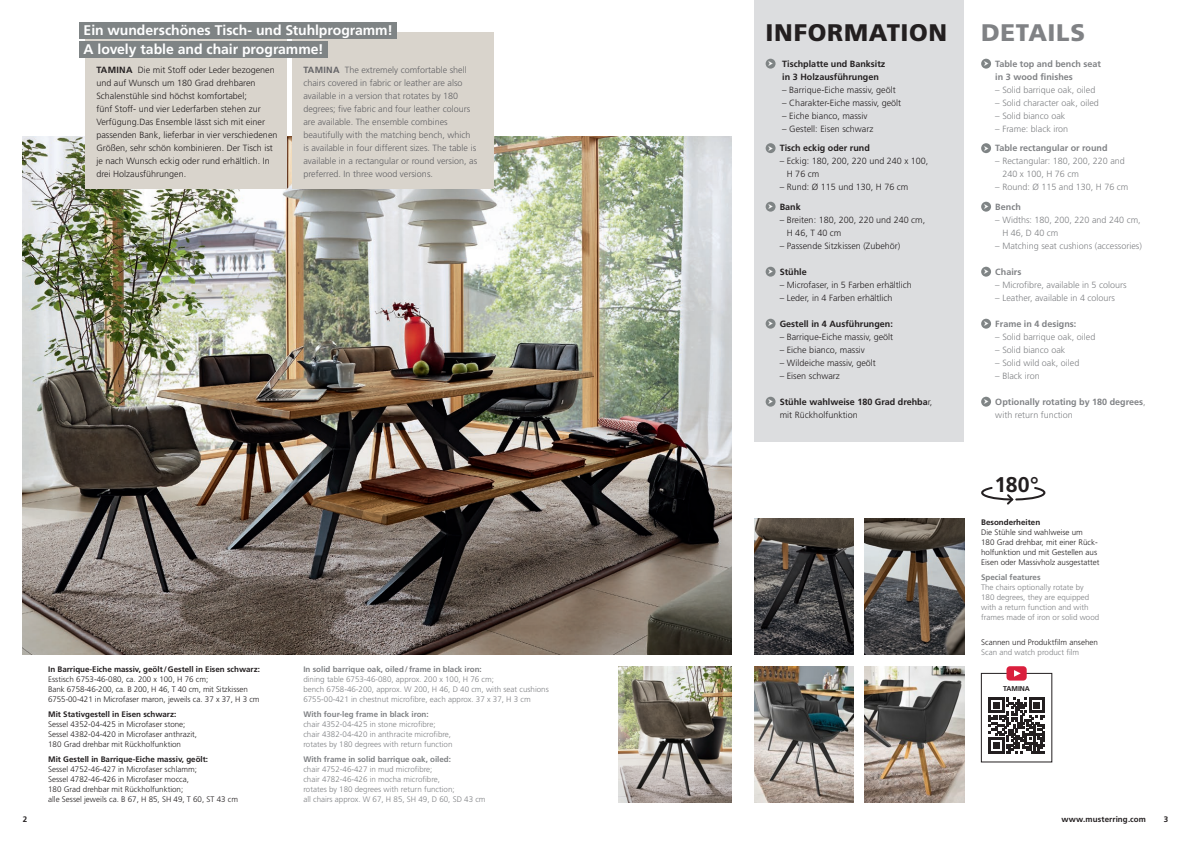
<style>
.page{position:relative;width:1191px;height:842px;background:#fff}
.page>*{position:absolute;margin:0;border:0;box-sizing:border-box;transform-origin:0 0}
.t1{font:900 24px "Frutiger LT Std";letter-spacing:.03em;color:#231f20}
.t2{font:900 24px "Frutiger LT Std";letter-spacing:.03em;color:#808285}
.t3{font:700 21.3px "Frutiger LT Std";color:#231f20}
.t4{font:700 14px/18.4px "Frutiger LT Std";letter-spacing:-.005em;color:#fff}
.t5{font:300 9px/13px "Frutiger LT Std";color:#231f20}
.t6{font:300 9px/13px "Frutiger LT Std";color:#808285}
.t7{font:300 9px/13px "Frutiger LT Std";color:#636366}
.t8{font:700 9px/13px "Frutiger LT Std";color:#231f20}
.t9{font:700 9px/13px "Frutiger LT Std";color:#808285}
.t10{font:300 8px/10px "Frutiger LT Std";color:#808285}
.t11{font:300 8px/10px "Frutiger LT Std";color:#231f20}
.t12{font:700 8px "Frutiger LT Std";color:#231f20}
.t13{font:700 8px "Frutiger LT Std";color:#808285}
.t14{font:700 7px "Frutiger LT Std";letter-spacing:-.01em;color:#231f20}
.s1{font-weight:700}
.s2{font-weight:300}
</style>
<div class="page">
<div style="left:754px;top:0;width:210px;height:441px;background:#dcdddf"></div>
<img style="left:23px;top:136px;width:708px;height:519px">
<img style="left:865px;top:519px;width:99px;height:136px">
<img style="left:754px;top:519px;width:99px;height:136px">
<img style="left:618px;top:666px;width:113px;height:136px">
<img style="left:754px;top:666px;width:99px;height:136px">
<img style="left:865px;top:666px;width:99px;height:136px">
<div style="left:981px;top:673px;width:71px;height:89px;border:1px solid #231f20"></div>
<div style="left:1006px;top:666px;width:20px;height:14px;background:#da1f3d;border-radius:3px"></div>
<svg style="left:1014px;top:670px;width:6px;height:7px"></svg>
<svg style="left:988px;top:697px;width:56px;height:56px"></svg>
<svg style="left:981px;top:487px;width:65px;height:18px"></svg>
<svg style="left:765px;top:59px;width:10px;height:10px"></svg>
<svg style="left:765px;top:143px;width:10px;height:10px"></svg>
<svg style="left:765px;top:202px;width:10px;height:10px"></svg>
<svg style="left:765px;top:267px;width:10px;height:10px"></svg>
<svg style="left:765px;top:319px;width:10px;height:10px"></svg>
<svg style="left:765px;top:397px;width:10px;height:10px"></svg>
<div style="left:981px;top:59px;width:10px;height:10px;background:#7f8485;border-radius:50%"></div>
<div style="left:981px;top:143px;width:10px;height:10px;background:#7f8485;border-radius:50%"></div>
<div style="left:981px;top:202px;width:10px;height:10px;background:#7f8485;border-radius:50%"></div>
<div style="left:981px;top:267px;width:10px;height:10px;background:#7f8485;border-radius:50%"></div>
<div style="left:981px;top:319px;width:10px;height:10px;background:#7f8485;border-radius:50%"></div>
<div style="left:981px;top:397px;width:10px;height:10px;background:#7f8485;border-radius:50%"></div>
<div style="left:85px;top:33px;width:201px;height:156px;background:#d9d4cc"></div>
<div style="left:292px;top:33px;width:201px;height:156px;background:#d9d4cc"></div>
<div style="left:79px;top:23px;width:318px;height:16px;background:#7f8485"></div>
<div style="left:79px;top:41px;width:249px;height:16px;background:#7f8485"></div>
<svg style="left:768px;top:61px;width:5px;height:5px"></svg>
<svg style="left:768px;top:146px;width:5px;height:5px"></svg>
<svg style="left:768px;top:204px;width:5px;height:5px"></svg>
<svg style="left:768px;top:269px;width:5px;height:5px"></svg>
<svg style="left:768px;top:321px;width:5px;height:5px"></svg>
<svg style="left:768px;top:399px;width:5px;height:5px"></svg>
<h3 class="t4" style="left:84px;top:21px;width:311px">Ein wunderschönes Tisch- und Stuhlprogramm!<br>A lovely table and chair programme!</h3>
<p class="t5" style="left:96px;top:64px;width:183px"><span class="s1">TAMINA</span> Die mit Stoff oder Leder bezogenen und auf Wunsch um 180 Grad drehbaren Schalenstühle sind höchst komfortabel;<br>fünf Stoff- und vier Lederfarben stehen zur Verfügung.Das Ensemble lässt sich mit einer passenden Bank, lieferbar in vier verschiedenen Größen, sehr schön kombinieren. Der Tisch ist je nach Wunsch eckig oder rund erhältlich. In drei Holzausführungen.</p>
<p class="t7" style="left:303px;top:64px;width:175px"><span class="s1">TAMINA</span> The extremely comfortable shell chairs covered in fabric or leather are also available in a version that rotates by 180 degrees; five fabric and four leather colours are available. The ensemble combines beautifully with the matching bench, which is available in four different sizes. The table is available in a rectangular or round version, as preferred. In three wood versions.</p>
<p class="t12" style="left:48px;top:665px;width:213px">In Barrique-Eiche massiv, geölt/Gestell in Eisen schwarz:</p>
<p class="t11" style="left:48px;top:674px;width:213px">Esstisch 6753-46-080, ca. 200 x 100, H 76 cm;<br>Bank 6758-46-200, ca. B 200, H 46, T 40 cm, mit Sitzkissen<br>6755-00-421 in Microfaser maron, jeweils ca. 37 x 37, H 3 cm</p>
<p class="t12" style="left:48px;top:710px;width:130px">Mit Stativgestell in Eisen schwarz:</p>
<p class="t11" style="left:48px;top:719px;width:150px">Sessel 4352-04-425 in Microfaser stone;<br>Sessel 4382-04-420 in Microfaser anthrazit,<br>180 Grad drehbar mit Rückholfunktion</p>
<p class="t12" style="left:48px;top:755px;width:161px">Mit Gestell in Barrique-Eiche massiv, geölt:</p>
<p class="t11" style="left:48px;top:764px;width:191px">Sessel 4752-46-427 in Microfaser schlamm;<br>Sessel 4782-46-426 in Microfaser mocca,<br>180 Grad drehbar mit Rückholfunktion;<br>alle Sessel jeweils ca. B 67, H 85, SH 49, T 60, ST 43 cm</p>
<p class="t13" style="left:303px;top:665px;width:180px">In solid barrique oak, oiled/frame in black iron:</p>
<p class="t10" style="left:303px;top:674px;width:247px">dining table 6753-46-080, approx. 200 x 100, H 76 cm;<br>bench 6758-46-200, approx. W 200, H 46, D 40 cm, with seat cushions<br>6755-00-421 in chestnut microfibre, each approx. 37 x 37, H 3 cm</p>
<p class="t13" style="left:303px;top:710px;width:127px">With four-leg frame in black iron:</p>
<p class="t10" style="left:303px;top:719px;width:151px">chair 4352-04-425 in stone microfibre; chair 4382-04-420 in anthracite microfibre, rotates by 180 degrees with return function</p>
<p class="t13" style="left:303px;top:755px;width:149px">With frame in solid barrique oak, oiled:</p>
<p class="t10" style="left:303px;top:764px;width:184px">chair 4752-46-427 in mud microfibre;<br>chair 4782-46-426 in mocha microfibre,<br>rotates by 180 degrees with return function;<br>all chairs approx. W 67, H 85, SH 49, D 60, SD 43 cm</p>
<h1 class="t1" style="left:765px;top:18px;width:183px">INFORMATION</h1>
<h1 class="t2" style="left:981px;top:18px;width:105px">DETAILS</h1>
<p class="t8" style="left:782px;top:57px;width:105px">Tischplatte und Banksitz in 3 Holzausführungen</p>
<p class="t5" style="left:782px;top:83px;width:115px">– Barrique-Eiche massiv, geölt</p>
<p class="t5" style="left:782px;top:96px;width:120px">– Charakter-Eiche massiv, geölt</p>
<p class="t5" style="left:782px;top:109px;width:87px">– Eiche bianco, massiv</p>
<p class="t5" style="left:782px;top:122px;width:92px">– Gestell: Eisen schwarz</p>
<p class="t8" style="left:780px;top:142px;width:92px">Tisch eckig oder rund</p>
<p class="t5" style="left:787px;top:155px;width:143px;text-indent:-7px">– Eckig: 180, 200, 220 und 240 x 100,<br>H 76 cm</p>
<p class="t5" style="left:780px;top:181px;width:130px">– Rund: Ø 115 und 130, H 76 cm</p>
<p class="t8" style="left:780px;top:200px;width:23px">Bank</p>
<p class="t5" style="left:787px;top:213px;width:140px;text-indent:-7px">– Breiten: 180, 200, 220 und 240 cm,<br>H 46, T 40 cm</p>
<p class="t5" style="left:780px;top:239px;width:122px">– Passende Sitzkissen (Zubehör)</p>
<p class="t8" style="left:780px;top:265px;width:29px">Stühle</p>
<p class="t5" style="left:780px;top:278px;width:134px">– Microfaser, in 5 Farben erhältlich</p>
<p class="t5" style="left:780px;top:291px;width:114px">– Leder, in 4 Farben erhältlich</p>
<p class="t8" style="left:780px;top:317px;width:115px">Gestell in 4 Ausführungen:</p>
<p class="t5" style="left:780px;top:330px;width:115px">– Barrique-Eiche massiv, geölt</p>
<p class="t5" style="left:780px;top:343px;width:87px">– Eiche bianco, massiv</p>
<p class="t5" style="left:780px;top:356px;width:98px">– Wildeiche massiv, geölt</p>
<p class="t5" style="left:780px;top:369px;width:62px">– Eisen schwarz</p>
<p class="t8" style="left:780px;top:395px;width:154px">Stühle wahlweise 180 Grad drehba<span class="s2">r, mit Rückholfunktion</span></p>
<p class="t9" style="left:995px;top:57px;width:107px">Table top and bench seat in 3 wood finishes</p>
<p class="t6" style="left:995px;top:83px;width:102px">– Solid barrique oak, oiled</p>
<p class="t6" style="left:995px;top:96px;width:105px">– Solid character oak, oiled</p>
<p class="t6" style="left:995px;top:109px;width:72px">– Solid bianco oak</p>
<p class="t6" style="left:995px;top:122px;width:74px">– Frame: black iron</p>
<p class="t9" style="left:995px;top:142px;width:114px">Table rectangular or round</p>
<p class="t6" style="left:1002px;top:155px;width:124px;text-indent:-7px">– Rectangular: 180, 200, 220 and<br>240 x 100, H 76 cm</p>
<p class="t6" style="left:995px;top:181px;width:135px">– Round: Ø 115 and 130, H 76 cm</p>
<p class="t9" style="left:995px;top:200px;width:27px">Bench</p>
<p class="t6" style="left:1002px;top:213px;width:140px;text-indent:-7px">– Widths: 180, 200, 220 and 240 cm,<br>H 46, D 40 cm</p>
<p class="t6" style="left:995px;top:239px;width:148px">– Matching seat cushions (accessories)</p>
<p class="t9" style="left:995px;top:265px;width:28px">Chairs</p>
<p class="t6" style="left:995px;top:278px;width:133px">– Microfibre, available in 5 colours</p>
<p class="t6" style="left:995px;top:291px;width:121px">– Leather, available in 4 colours</p>
<p class="t9" style="left:995px;top:317px;width:83px">Frame in 4 designs:</p>
<p class="t6" style="left:995px;top:330px;width:102px">– Solid barrique oak, oiled</p>
<p class="t6" style="left:995px;top:343px;width:72px">– Solid bianco oak</p>
<p class="t6" style="left:995px;top:356px;width:86px">– Solid wild oak, oiled</p>
<p class="t6" style="left:995px;top:369px;width:46px">– Black iron</p>
<p class="t9" style="left:995px;top:395px;width:152px">Optionally rotating by 180 degrees<span class="s2">, with return function</span></p>
<h2 class="t3" style="left:994px;top:472px;width:46px">180°</h2>
<p class="t12" style="left:981px;top:517px;width:61px">Besonderheiten</p>
<p class="t11" style="left:981px;top:527px;width:120px">Die Stühle sind wahlweise um<br>180 Grad drehbar, mit einer Rück&shy;holfunktion und mit Gestellen aus Eisen oder Massivholz ausgestattet</p>
<p class="t13" style="left:981px;top:572px;width:61px">Special features</p>
<p class="t10" style="left:981px;top:582px;width:120px">The chairs optionally rotate by<br>180 degrees, they are equipped with a return function and with frames made of iron or solid wood</p>
<p class="t11" style="left:981px;top:637px;width:118px">Scannen und Produktfilm ansehen</p>
<p class="t10" style="left:981px;top:647px;width:100px">Scan and watch product film</p>
<p class="t14" style="left:1003px;top:684px;width:28px">TAMINA</p>
<p class="t12" style="left:23px;top:815px;width:6px">2</p>
<p class="t12" style="left:1061px;top:815px;width:86px">www.musterring.com</p>
<p class="t12" style="left:1163px;top:815px;width:6px">3</p>
</div>
